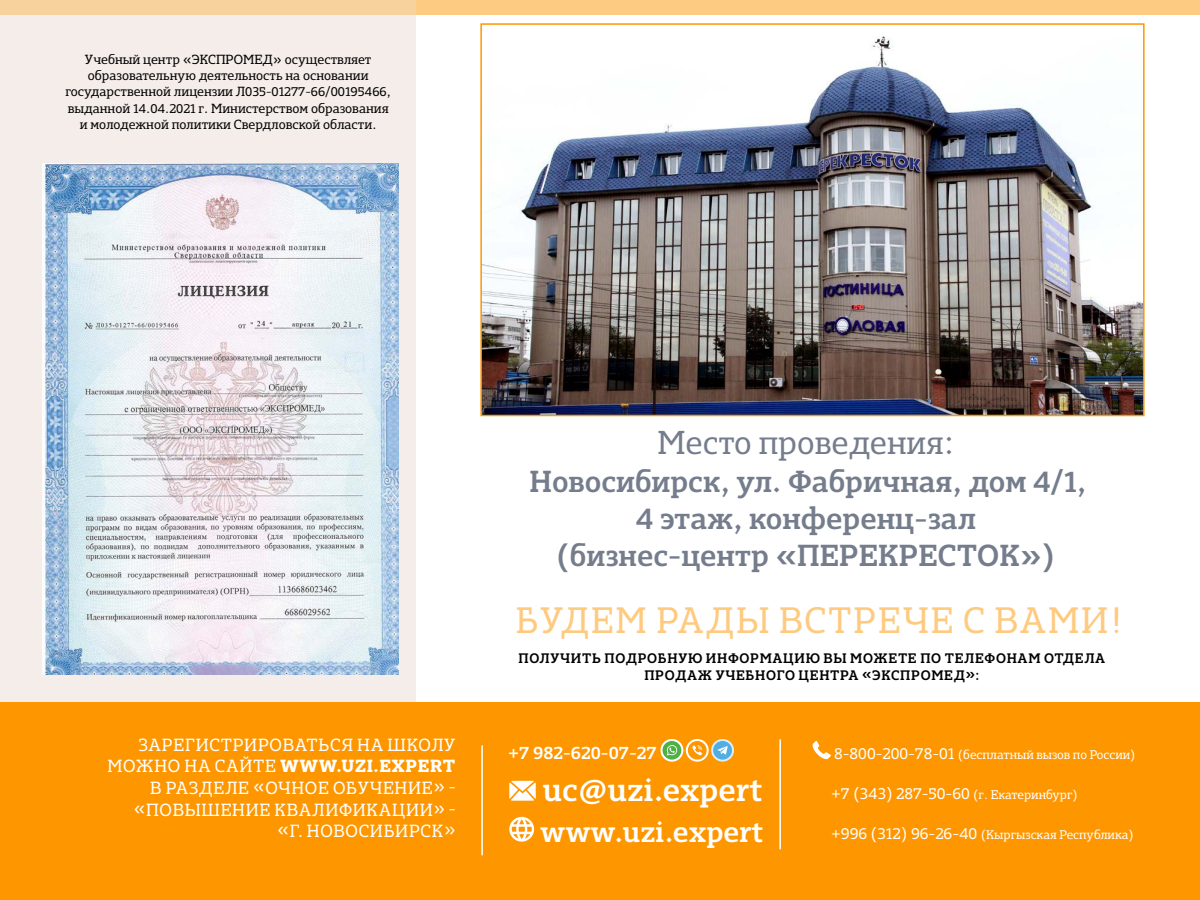
<style>
.page{position:relative;width:1200px;height:900px;background:#fff}
.page>*{position:absolute;margin:0;border:0;box-sizing:border-box;transform-origin:0 0}
.t1{font:37.5px "Gimbal Egyp";letter-spacing:.05em;color:#feca80}
.t2{font:33.75px "Gimbal Egyp";color:#757d8d}
.t3{font:500 33px "Gimbal Egyp";color:#fff}
.t4{font:500 31.05px/37.2px "Gimbal Egyp";color:#757d8d;text-align:center}
.t5{font:500 30px "Gimbal Egyp";color:#fff}
.t6{font:500 18.6px "Gimbal Egyp";color:#fff}
.t7{font:18px/21.6px "Gimbal Egyp";letter-spacing:.04em;color:#fff;text-align:right}
.t8{font:16.5px "Gimbal Egyp";color:#fff}
.t9{font:500 14.1px/16.8px "Gimbal Egyp";letter-spacing:.05em;color:#000;text-align:center}
.t10{font:13.5px/16.2px "Gimbal Egyp";color:#000;text-align:center}
.t11{font:12.75px "Gimbal Egyp";color:#fff}
.s1{font-weight:700}
.s2{font-size:16.5px}
.s3{font-size:12.75px}
</style>
<div class="page">
<div style="left:0;top:0;width:415px;height:708px;background:#f4ede9"></div>
<svg style="left:0;top:0;width:1200px;height:15px;background:#fbcd8c"></svg>
<div style="left:0;top:702px;width:1200px;height:198px;background:#fe9600"></div>
<svg style="left:813px;top:741px;width:18px;height:18px"></svg>
<hr style="left:779px;top:739px;width:2px;height:110px;background:#fff">
<hr style="left:481px;top:745px;width:2px;height:110px;background:#fff">
<svg style="left:509px;top:781px;width:27px;height:20px"></svg>
<svg style="left:509px;top:817px;width:25px;height:25px"></svg>
<svg style="left:686px;top:739px;width:23px;height:23px"></svg>
<svg style="left:688px;top:741px;width:19px;height:19px"></svg>
<svg style="left:692px;top:745px;width:10px;height:10px"></svg>
<svg style="left:661px;top:739px;width:22px;height:23px"></svg>
<div style="left:663px;top:741px;width:18px;height:19px;background:#4fb045;border-radius:50%"></div>
<svg style="left:667px;top:745px;width:10px;height:11px"></svg>
<svg style="left:711px;top:739px;width:23px;height:23px"></svg>
<div style="left:713px;top:741px;width:19px;height:19px;background:#52ade3;border-radius:50%"></div>
<svg style="left:717px;top:746px;width:11px;height:9px"></svg>
<img style="left:483px;top:36px;width:659px;height:377px">
<div style="left:480px;top:23px;width:665px;height:393px;border:2px solid #fe9600"></div>
<img style="left:43px;top:163px;width:356px;height:511px">
<p class="t10" style="left:66px;top:51px;width:327px">Учебный центр «ЭКСПРОМЕД» осуществляет образовательную деятельность на основании государственной лицензии Л035-01277-66/00195466, выданной 14.04.2021 г. Министерством образования и молодежной политики Свердловской области.</p>
<h3 class="t7" style="left:107px;top:734px;width:350px">ЗАРЕГИСТРИРОВАТЬСЯ НА ШКОЛУ<br>МОЖНО НА САЙТЕ <span class="s1">WWW.UZI.EXPERT<br></span>В РАЗДЕЛЕ «ОЧНОЕ ОБУЧЕНИЕ» - «ПОВЫШЕНИЕ КВАЛИФИКАЦИИ» - «Г. НОВОСИБИРСК»</h3>
<h2 class="t2" style="left:657px;top:421px;width:298px">Место проведения:</h2>
<h3 class="t4" style="left:529px;top:462px;width:559px">Новосибирск, ул. Фабричная, дом 4/1,<br>4 этаж, конференц-зал (бизнес-центр «ПЕРЕКРЕСТОК»)</h3>
<h1 class="t1" style="left:516px;top:596px;width:609px">БУДЕМ РАДЫ ВСТРЕЧЕ С ВАМИ!</h1>
<p class="t9" style="left:519px;top:650px;width:588px">ПОЛУЧИТЬ ПОДРОБНУЮ ИНФОРМАЦИЮ ВЫ МОЖЕТЕ ПО ТЕЛЕФОНАМ ОТДЕЛА<br>ПРОДАЖ УЧЕБНОГО ЦЕНТРА «ЭКСПРОМЕД»:</p>
<h3 class="t6" style="left:508px;top:741px;width:150px">+7 982-620-07-27</h3>
<h3 class="t3" style="left:542px;top:768px;width:221px">uc@uzi.expert</h3>
<h3 class="t5" style="left:540px;top:812px;width:224px">www.uzi.expert</h3>
<p class="t11" style="left:834px;top:747px;width:303px"><span class="s2">8-800-200-78-01</span> (бесплатный вызов по России)</p>
<p class="t8" style="left:831px;top:783px;width:248px">+7 (343) 287-50-60 <span class="s3">(г. Екатеринбург)</span></p>
<p class="t11" style="left:831px;top:826px;width:304px"><span class="s2">+996 (312) 96-26-40</span> (Кыргызская Республика)</p>
</div>
